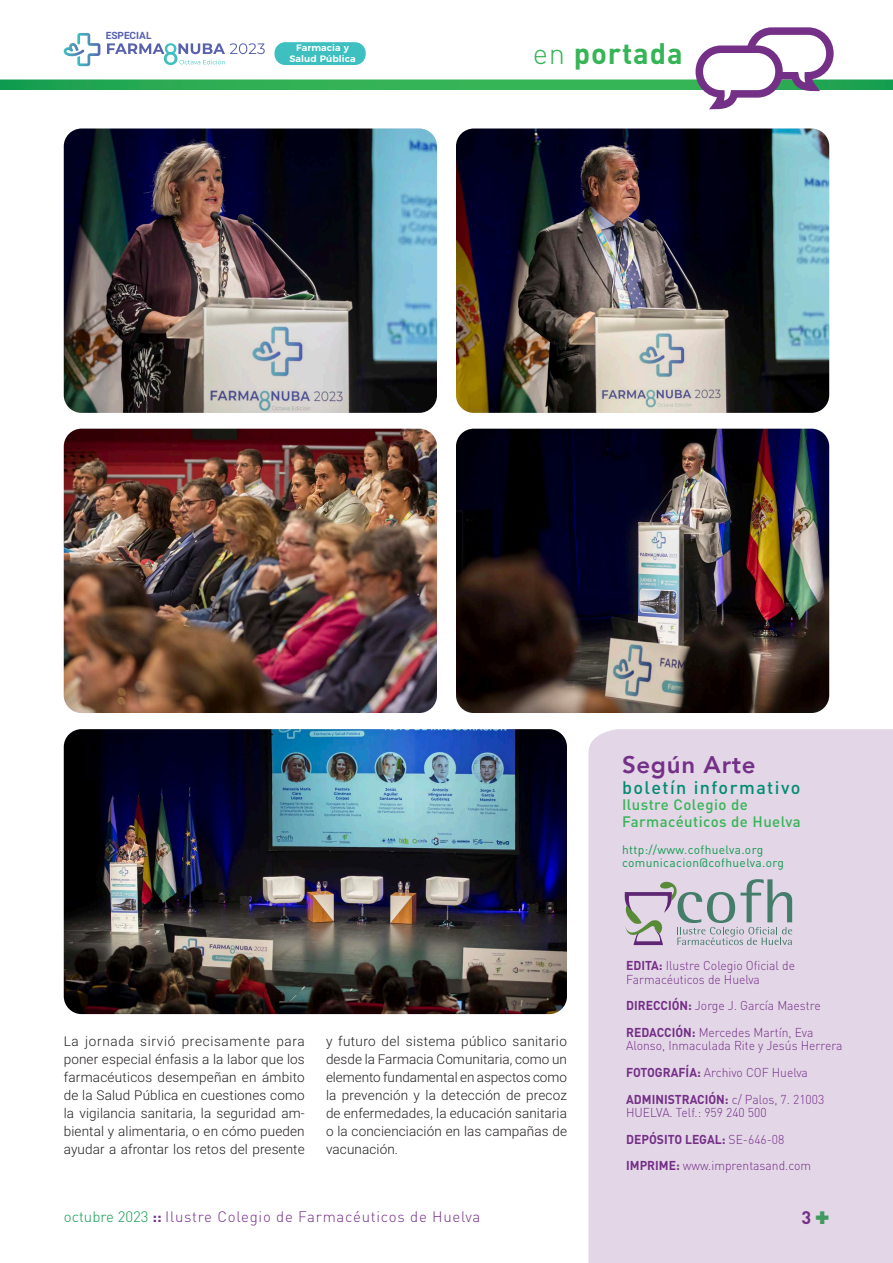
<style>
.page{position:relative;width:893px;height:1263px;background:#fff}
.page>*{position:absolute;margin:0;border:0;box-sizing:border-box;transform-origin:0 0}
.t1{font:700 29.25px "DIN Pro";letter-spacing:.03em;color:#35b556}
.t2{font:800 24px "Avenir";letter-spacing:.03em;color:#742f86}
.t3{font:500 18px "DIN Pro";letter-spacing:.08em;color:#008d72}
.t4{font:700 18px "DIN Pro";color:#742f86}
.t5{font:300 15px "DIN Pro";letter-spacing:.05em;color:#742f86}
.t6{font:500 15px "DIN Pro";letter-spacing:.03em;color:#35b556}
.TEXTO{font:300 13.5px/18px "Roboto";letter-spacing:.01em;color:#231f20;text-align:justify}
.t7{font:300 12.75px/13.5px "DIN Pro";color:#742f86;scale:.95 1}
.t8{font:700 12.75px "DIN Pro";color:#742f86;scale:.95 1}
.t9{font:12px "DIN Pro";letter-spacing:.03em;color:#0f9b4f}
.TEXTO-2{font:700 10.05px "Roboto";color:#5862ac}
.TEXTO-3{font:600 9.3px "Montserrat";letter-spacing:.01em;color:#fff}
.s1{font-weight:300}
.s2{font-weight:700}
.s3{color:#0f9b4f}
</style>
<div class="page">
<svg style="left:0;top:80px;width:893px;height:10px;background:#2cad54"></svg>
<div style="left:588px;top:729px;width:305px;height:534px;background:#e3d6e7"></div>
<img style="left:64px;top:129px;width:373px;height:284px">
<img style="left:64px;top:429px;width:373px;height:284px">
<img style="left:456px;top:129px;width:373px;height:284px">
<img style="left:456px;top:429px;width:373px;height:284px">
<img style="left:64px;top:729px;width:503px;height:285px">
<svg style="left:624px;top:879px;width:168px;height:66px;background:#bfbec8"></svg>
<svg style="left:64px;top:33px;width:36px;height:33px"></svg>
<div style="left:274px;top:42px;width:92px;height:23px;background:#3dc0bf;border-radius:11px"></div>
<svg style="left:107px;top:43px;width:158px;height:22px"></svg>
<svg style="left:692px;top:27px;width:145px;height:83px"></svg>
<svg style="left:816px;top:1211px;width:13px;height:12px"></svg>
<p class="TEXTO-2" style="left:106px;top:28px;width:47px">ESPECIAL</p>
<p class="TEXTO-3" style="left:296px;top:40px;width:54px">Farmacia y</p>
<p class="TEXTO-3" style="left:289px;top:51px;width:68px">Salud Pública</p>
<p class="t1" style="left:533px;top:29px;width:151px"><span class="s1">en</span> portada</p>
<p class="t2" style="left:622px;top:746px;width:135px">Según Arte</p>
<p class="t3" style="left:622px;top:773px;width:180px">boletín informativo</p>
<p class="t6" style="left:622px;top:793px;width:127px">Ilustre Colegio de</p>
<p class="t6" style="left:622px;top:809px;width:180px">Farmacéuticos de Huelva</p>
<p class="t9" style="left:622px;top:840px;width:143px">http://www.cofhuelva.org</p>
<p class="t9" style="left:622px;top:853px;width:163px">comunicacion@cofhuelva.org</p>
<p class="TEXTO" style="left:64px;top:1031px;width:242px">La jornada sirvió precisamente para poner especial énfasis a la labor que los farmacéuticos desempeñan en ámbito de la Salud Pública en cuestiones como la vigilancia sanitaria, la seguridad am&shy;biental y alimentaria, o en cómo pueden ayudar a afrontar los retos del presente</p>
<p class="TEXTO" style="left:326px;top:1031px;width:242px">y futuro del sistema público sanitario desde la Farmacia Comunitaria, como un elemento fundamental en aspectos como la prevención y la detección de precoz de enfermedades, la educación sanitaria o la concienciación en las campañas de vacunación.</p>
<p class="t7" style="left:626px;top:958px;width:179px"><span class="s2">EDITA:</span> Ilustre Colegio Oficial de<br>Farmacéuticos de Huelva</p>
<p class="t7" style="left:626px;top:998px;width:206px"><span class="s2">DIRECCIÓN:</span> Jorge J. García Maestre</p>
<p class="t7" style="left:626px;top:1025px;width:229px"><span class="s2">REDACCIÓN:</span> Mercedes Martín, Eva<br>Alonso, Inmaculada Rite y Jesús Herrera</p>
<p class="t7" style="left:626px;top:1065px;width:193px"><span class="s2">FOTOGRAFÍA:</span> Archivo COF Huelva</p>
<p class="t7" style="left:626px;top:1092px;width:210px"><span class="s2">ADMINISTRACIÓN:</span> c/ Palos, 7. 21003<br>HUELVA. Telf.: 959 240 500</p>
<p class="t8" style="left:626px;top:1129px;width:168px">DEPÓSITO LEGAL: <span class="s1">SE-646-08</span></p>
<p class="t7" style="left:626px;top:1158px;width:196px"><span class="s2">IMPRIME:</span> www.imprentasand.com</p>
<p class="t5" style="left:64px;top:1207px;width:418px"><span class="s3">octubre 2023</span> <span class="s2">::</span> Ilustre Colegio de Farmacéuticos de Huelva</p>
<h3 class="t4" style="left:802px;top:1202px;width:11px">3</h3>
</div>
